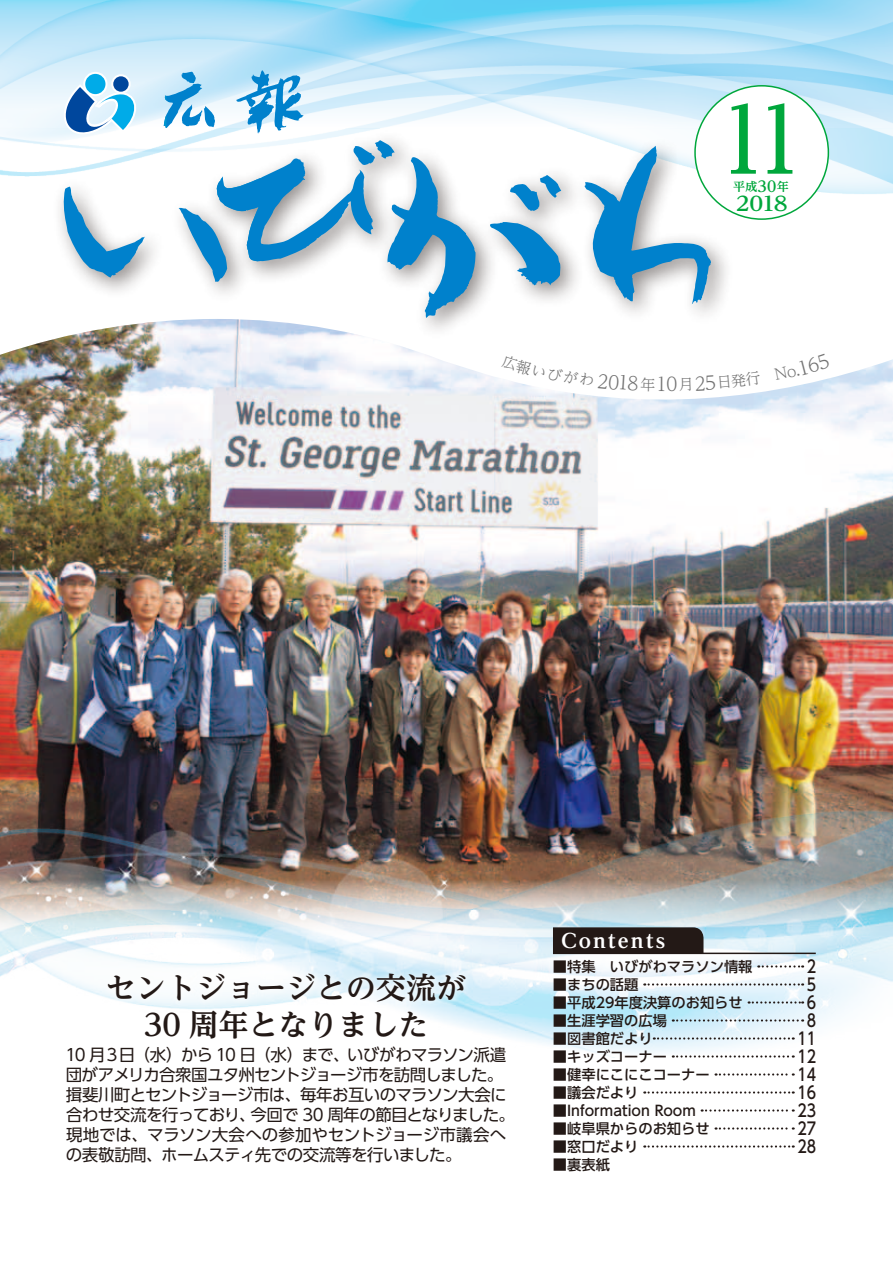
<style>
.page{position:relative;width:893px;height:1263px;background:#fff}
.page>*{position:absolute;margin:0;border:0;box-sizing:border-box;transform-origin:0 0}
.t1{font:700 90px "UD Reimin Pro";color:#00a73c;scale:.8 1}
.t2{font:700 30px/37px "UD Reimin Pr 6 N";color:#231916;text-align:center}
.t3{font:700 19.8px "UD Reimin Pro";color:#00a73c;scale:1.14 1}
.t4{font:800 19.5px "UD Reimin Pro";letter-spacing:.1em;color:#fff}
.t5{font:300 18.75px "UD Reimin Pro";color:#727272;scale:.96 1}
.t6{font:500 17.1px "UD Shin Go Pro";color:#231916;scale:.83 1}
.t7{font:16.5px/19.8px "UD Shin Go Pro";letter-spacing:-.04em;color:#231916}
.t8{font:16.5px "UD Shin Go Pro";letter-spacing:-.095em;color:#231916}
.t9{font:700 15px "UD Reimin Pro";color:#00a73c}
.t10{font:500 14.25px "UD Shin Go Pro";color:#231916}
.t11{font:700 12px "UD Reimin Pro";color:#00a73c}
</style>
<div class="page">
<img style="left:0;top:0;width:893px;height:200px">
<div style="left:52px;top:130px;width:683px;height:211px;background:#231916;opacity:.5"></div>
<svg style="left:63px;top:187px;width:82px;height:91px"></svg>
<svg style="left:508px;top:174px;width:53px;height:37px"></svg>
<svg style="left:490px;top:222px;width:71px;height:63px"></svg>
<svg style="left:179px;top:140px;width:296px;height:178px"></svg>
<svg style="left:584px;top:146px;width:127px;height:158px"></svg>
<svg style="left:164px;top:72px;width:51px;height:56px"></svg>
<svg style="left:236px;top:70px;width:68px;height:64px"></svg>
<img style="left:164px;top:96px;width:2px;height:32px">
<div style="left:83px;top:72px;width:24px;height:24px;border:4px solid #fff;border-radius:50%"></div>
<div style="left:111px;top:74px;width:20px;height:20px;border:4px solid #fff;border-radius:50%"></div>
<svg style="left:60px;top:81px;width:79px;height:56px"></svg>
<div style="left:85px;top:74px;width:20px;height:20px;background:#00abe8;border-radius:50%"></div>
<div style="left:113px;top:76px;width:16px;height:16px;background:#00479d;border-radius:50%"></div>
<div style="left:695px;top:86px;width:133px;height:133px;background:#fff;border-radius:50%"></div>
<img style="left:0;top:319px;width:893px;height:444px">
<img style="left:0;top:763px;width:893px;height:294px">
<svg style="left:758px;top:965px;width:45px;height:2px"></svg>
<svg style="left:644px;top:983px;width:159px;height:2px"></svg>
<svg style="left:749px;top:1001px;width:54px;height:2px"></svg>
<svg style="left:673px;top:1019px;width:130px;height:2px"></svg>
<svg style="left:654px;top:1037px;width:140px;height:2px"></svg>
<svg style="left:673px;top:1055px;width:121px;height:2px"></svg>
<svg style="left:715px;top:1073px;width:79px;height:2px"></svg>
<svg style="left:644px;top:1091px;width:150px;height:2px"></svg>
<svg style="left:702px;top:1109px;width:92px;height:2px"></svg>
<svg style="left:715px;top:1127px;width:79px;height:2px"></svg>
<svg style="left:644px;top:1145px;width:150px;height:2px"></svg>
<div style="left:553px;top:927px;width:150px;height:25px;background:#231916"></div>
<hr style="left:553px;top:952px;width:263px;height:2px;background:#231916">
<div style="left:59px;top:966px;width:454px;height:203px;background:#fff"></div>
<svg style="left:774px;top:354px;width:56px;height:26px"></svg>
<svg style="left:667px;top:370px;width:94px;height:21px"></svg>
<svg style="left:501px;top:354px;width:154px;height:37px"></svg>
<p class="t5" style="left:656px;top:369px;width:13px">1</p>
<h1 class="t1" style="left:721px;top:66px;width:103px">11</h1>
<p class="t9" style="left:758px;top:174px;width:20px">30</p>
<p class="t11" style="left:777px;top:177px;width:13px">年</p>
<p class="t11" style="left:733px;top:177px;width:26px">平成</p>
<p class="t3" style="left:736px;top:188px;width:47px">2018</p>
<h2 class="t2" style="left:106px;top:969px;width:362px">セントジョージとの交流が<br>30 周年となりました</h2>
<p class="t7" style="left:347px;top:1045px;width:161px">いびがわマラソン派遣</p>
<p class="t8" style="left:65px;top:1042px;width:286px">10 月３日（水）から 10 日（水）まで、</p>
<p class="t7" style="left:66px;top:1065px;width:439px">団がアメリカ合衆国ユタ州セントジョージ市を訪問しました。</p>
<p class="t7" style="left:66px;top:1084px;width:442px">揖斐川町とセントジョージ市は、毎年お互いのマラソン大会に</p>
<p class="t7" style="left:251px;top:1104px;width:266px">今回で 30 周年の節目となりました。</p>
<p class="t7" style="left:66px;top:1104px;width:442px">合わせ交流を行っており、<br>現地では、マラソン大会への参加やセントジョージ市議会への表敬訪問、ホームスティ先での交流等を行いました。</p>
<p class="t4" style="left:561px;top:925px;width:105px">Contents</p>
<p class="t10" style="left:553px;top:955px;width:201px">■特集　いびがわマラソン情報</p>
<p class="t6" style="left:807px;top:952px;width:13px">2</p>
<p class="t10" style="left:553px;top:973px;width:87px">■まちの話題</p>
<p class="t6" style="left:807px;top:970px;width:13px">5</p>
<p class="t10" style="left:553px;top:991px;width:191px">■平成29年度決算のお知らせ</p>
<p class="t6" style="left:807px;top:988px;width:13px">6</p>
<p class="t10" style="left:553px;top:1009px;width:115px">■生涯学習の広場</p>
<p class="t6" style="left:807px;top:1006px;width:13px">8</p>
<p class="t10" style="left:553px;top:1027px;width:101px">■図書館だより</p>
<p class="t6" style="left:797px;top:1024px;width:24px">11</p>
<p class="t10" style="left:553px;top:1045px;width:115px">■キッズコーナー</p>
<p class="t6" style="left:797px;top:1042px;width:24px">12</p>
<p class="t10" style="left:553px;top:1063px;width:158px">■健幸にこにこコーナー</p>
<p class="t6" style="left:797px;top:1060px;width:24px">14</p>
<p class="t10" style="left:553px;top:1081px;width:87px">■議会だより</p>
<p class="t6" style="left:797px;top:1078px;width:24px">16</p>
<p class="t10" style="left:553px;top:1099px;width:144px">■Information Room</p>
<p class="t6" style="left:797px;top:1096px;width:24px">23</p>
<p class="t10" style="left:553px;top:1117px;width:158px">■岐阜県からのお知らせ</p>
<p class="t6" style="left:797px;top:1114px;width:24px">27</p>
<p class="t10" style="left:553px;top:1135px;width:87px">■窓口だより</p>
<p class="t10" style="left:553px;top:1153px;width:58px">■裏表紙</p>
<p class="t6" style="left:797px;top:1132px;width:24px">28</p>
</div>
